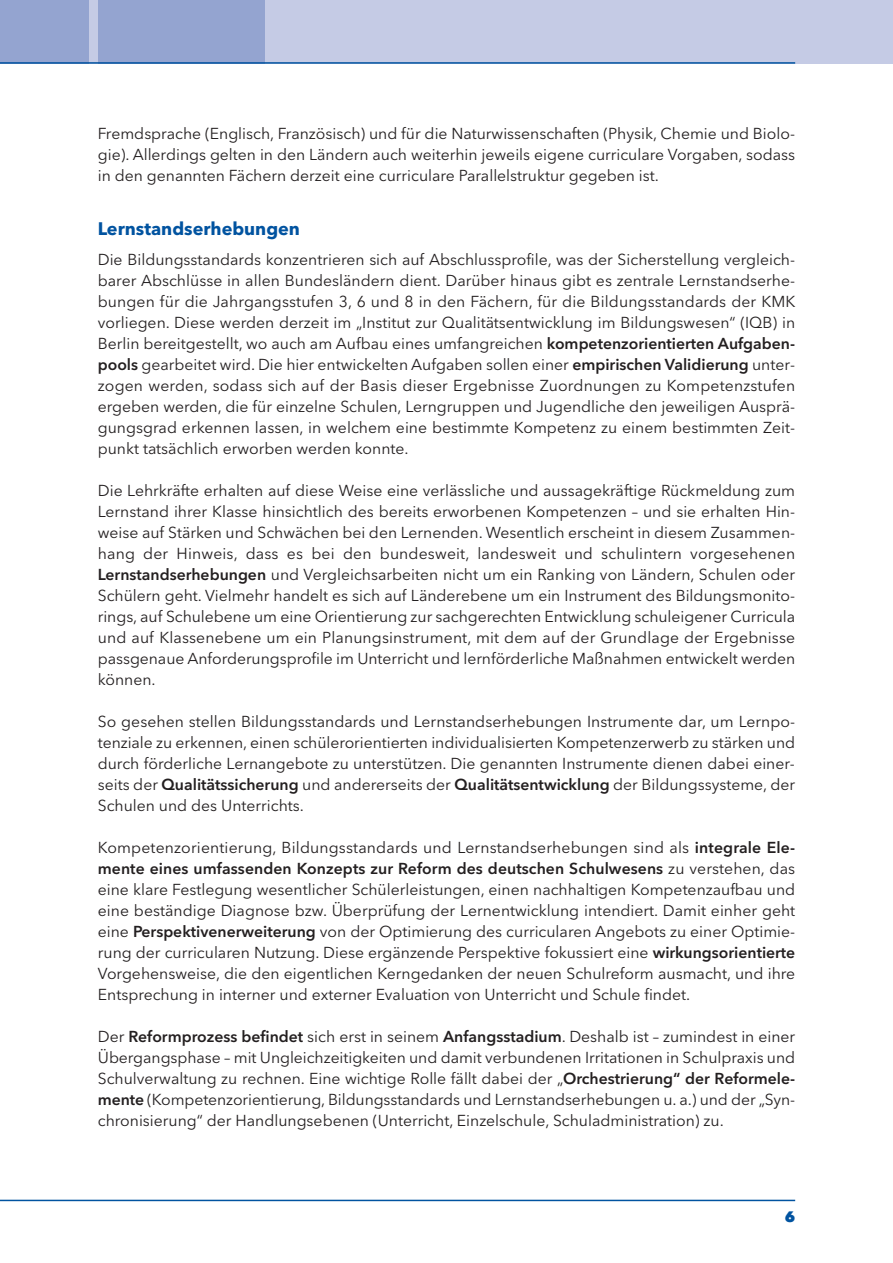
<style>
.page{position:relative;width:893px;height:1263px;background:#fff}
.page>*{position:absolute;margin:0;border:0;box-sizing:border-box;transform-origin:0 0}
.t1{font:700 18px "Avenir Next LT Pro";color:#0153a0}
.t2{font:15.75px/21px "Avenir Next LT Pro";color:#231f20;text-align:justify}
.t3{font:800 15px "Avenir Next LT Pro";color:#0153a0}
.s1{font-weight:600}
</style>
<div class="page">
<div style="left:0;top:0;width:893px;height:64px;background:#c5cbe5"></div>
<div style="left:98px;top:0;width:166px;height:64px;background:#94a4d0"></div>
<div style="left:0;top:0;width:88px;height:64px;background:#94a4d0"></div>
<hr style="left:0;top:62px;width:795px;height:2px;background:#0153a0">
<hr style="left:0;top:1200px;width:795px;height:1px;background:#0153a0">
<p class="t2" style="left:98px;top:125px;width:699px">Fremdsprache (Englisch, Französisch) und für die Naturwissenschaften (Physik, Chemie und Biolo&shy;gie). Allerdings gelten in den Ländern auch weiterhin jeweils eigene curriculare Vorgaben, sodass in den genannten Fächern derzeit eine curriculare Parallelstruktur gegeben ist.</p>
<p class="t1" style="left:98px;top:222px;width:204px">Lernstandserhebungen</p>
<p class="t2" style="left:98px;top:250px;width:699px">Die Bildungsstandards konzentrieren sich auf Abschlussprofile, was der Sicherstellung vergleich&shy;barer Abschlüsse in allen Bundesländern dient. Darüber hinaus gibt es zentrale Lernstandserhe&shy;bungen für die Jahrgangsstufen 3, 6 und 8 in den Fächern, für die Bildungsstandards der KMK vorliegen. Diese werden derzeit im „Institut zur Qualitätsentwicklung im Bildungswesen“ (IQB) in Berlin bereitgestellt, wo auch am Aufbau eines umfangreichen <span class="s1">kompetenzorientierten Aufgaben&shy;pools</span> gearbeitet wird. Die hier entwickelten Aufgaben sollen einer <span class="s1">empirischen Validierung</span> unter&shy;zogen werden, sodass sich auf der Basis dieser Ergebnisse Zuordnungen zu Kompetenzstufen ergeben werden, die für einzelne Schulen, Lerngruppen und Jugendliche den jeweiligen Ausprä&shy;gungsgrad erkennen lassen, in welchem eine bestimmte Kompetenz zu einem bestimmten Zeit&shy;punkt tatsächlich erworben werden konnte.</p>
<p class="t2" style="left:98px;top:481px;width:699px">Die Lehrkräfte erhalten auf diese Weise eine verlässliche und aussagekräftige Rückmeldung zum Lernstand ihrer Klasse hinsichtlich des bereits erworbenen Kompetenzen – und sie erhalten Hin&shy;weise auf Stärken und Schwächen bei den Lernenden. Wesentlich erscheint in diesem Zusammen&shy;hang der Hinweis, dass es bei den bundesweit, landesweit und schulintern vorgesehenen <span class="s1">Lernstandserhebungen</span> und Vergleichsarbeiten nicht um ein Ranking von Ländern, Schulen oder Schülern geht. Vielmehr handelt es sich auf Länderebene um ein Instrument des Bildungsmonito&shy;rings, auf Schulebene um eine Orientierung zur sachgerechten Entwicklung schuleigener Curricula und auf Klassenebene um ein Planungsinstrument, mit dem auf der Grundlage der Ergebnisse passgenaue Anforderungsprofile im Unterricht und lernförderliche Maßnahmen entwickelt werden können.</p>
<p class="t2" style="left:98px;top:712px;width:699px">So gesehen stellen Bildungsstandards und Lernstandserhebungen Instrumente dar, um Lernpo&shy;tenziale zu erkennen, einen schülerorientierten individualisierten Kompetenzerwerb zu stärken und durch förderliche Lernangebote zu unterstützen. Die genannten Instrumente dienen dabei einer&shy;seits der <span class="s1">Qualitätssicherung</span> und andererseits der <span class="s1">Qualitätsentwicklung</span> der Bildungssysteme, der Schulen und des Unterrichts.</p>
<p class="t2" style="left:98px;top:838px;width:699px">Kompetenzorientierung, Bildungsstandards und Lernstandserhebungen sind als <span class="s1">integrale Ele&shy;mente eines umfassenden Konzepts zur Reform des deutschen Schulwesens</span> zu verstehen, das eine klare Festlegung wesentlicher Schülerleistungen, einen nachhaltigen Kompetenzaufbau und eine beständige Diagnose bzw. Überprüfung der Lernentwicklung intendiert. Damit einher geht eine <span class="s1">Perspektivenerweiterung</span> von der Optimierung des curricularen Angebots zu einer Optimie&shy;rung der curricularen Nutzung. Diese ergänzende Perspektive fokussiert eine <span class="s1">wirkungsorientierte </span>Vorgehensweise, die den eigentlichen Kerngedanken der neuen Schulreform ausmacht, und ihre Entsprechung in interner und externer Evaluation von Unterricht und Schule findet.</p>
<p class="t2" style="left:98px;top:1027px;width:699px">Der <span class="s1">Reformprozess befindet</span> sich erst in seinem <span class="s1">Anfangsstadium</span>. Deshalb ist – zumindest in einer Übergangsphase – mit Ungleichzeitigkeiten und damit verbundenen Irritationen in Schulpraxis und Schulverwaltung zu rechnen. Eine wichtige Rolle fällt dabei der „<span class="s1">Orchestrierung“ der Reformele&shy;mente</span> (Kompetenzorientierung, Bildungsstandards und Lernstandserhebungen u. a.) und der „Syn&shy;chronisierung“ der Handlungsebenen (Unterricht, Einzelschule, Schuladministration) zu.</p>
<p class="t3" style="left:785px;top:1211px;width:12px">6</p>
</div>
